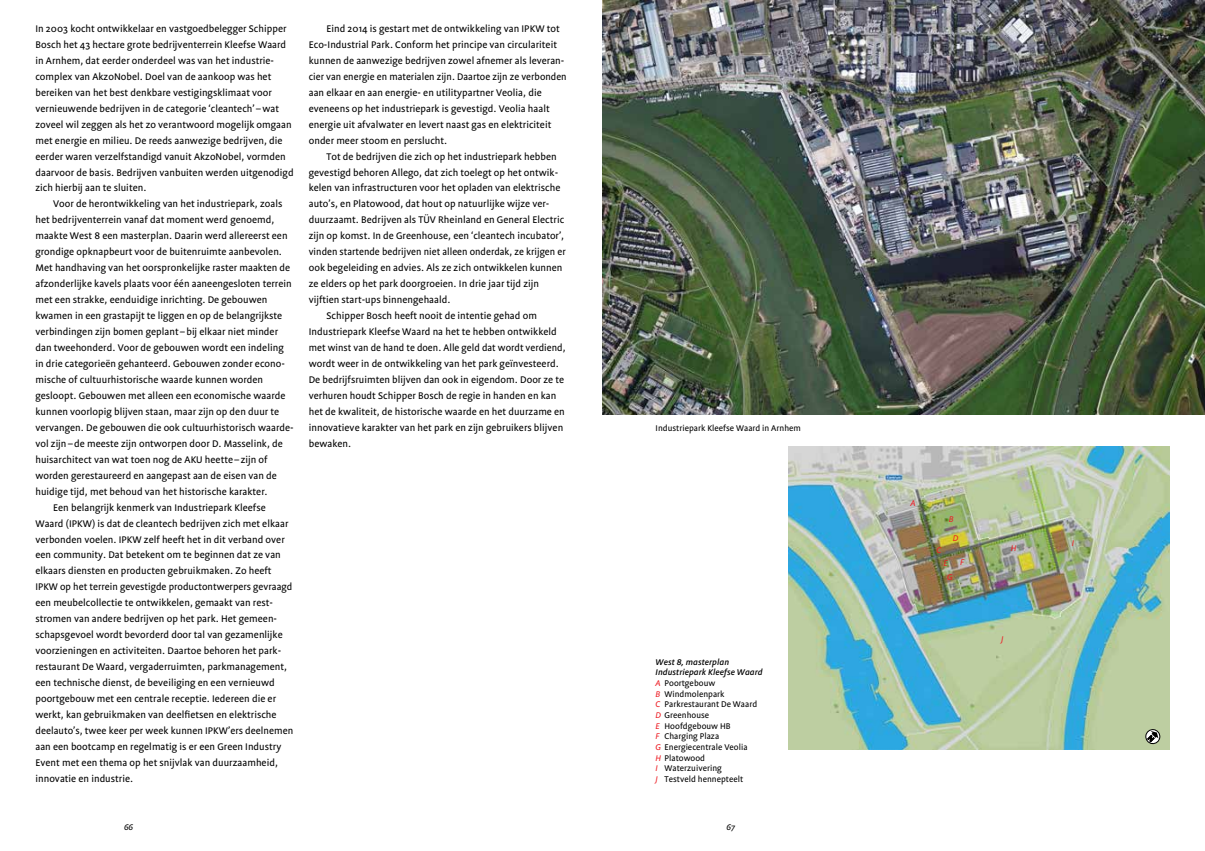
<style>
.page{position:relative;width:1205px;height:851px;background:#fff}
.page>*{position:absolute;margin:0;border:0;box-sizing:border-box;transform-origin:0 0}
.t1{font:10.75px/16px "Flex Text";letter-spacing:.005em;color:#000}
.t2{font:9.25px/10.6px "Flex Text";letter-spacing:.005em;color:#000}
.t3{font:italic 500 9.25px/10.6px "Flex";letter-spacing:.005em;color:#000}
.t4{font:italic 9.25px "Flex Text";color:#ed1d24}
.t5{font:italic 9.12px "Flex Text";color:#000}
.s1{font-style:italic;color:#ed1d24}
</style>
<div class="page">
<img style="left:602px;top:0;width:603px;height:415px">
<img style="left:788px;top:446px;width:381px;height:303px">
<svg style="left:1145px;top:729px;width:15px;height:14px"></svg>
<p class="t1" style="left:35px;top:21px;width:260px">In 2003 kocht ontwikkelaar en vastgoedbelegger Schipper Bosch het 43 hectare grote bedrijventerrein Kleefse Waard in Arnhem, dat eerder onderdeel was van het industrie&shy;complex van AkzoNobel. Doel van de aankoop was het bereiken van het best denkbare vestigingsklimaat voor vernieuwende bedrijven in de categorie ‘cleantech’ – wat zoveel wil zeggen als het zo verantwoord mogelijk omgaan met energie en milieu. De reeds aanwezige bedrijven, die eerder waren verzelfstandigd vanuit AkzoNobel, vormden daarvoor de basis. Bedrijven vanbuiten werden uitgenodigd zich hierbij aan te sluiten.</p>
<p class="t1" style="left:53px;top:196px;width:231px">Voor de herontwikkeling van het industriepark, zoals</p>
<p class="t1" style="left:35px;top:212px;width:240px">het bedrijventerrein vanaf dat moment werd genoemd,</p>
<p class="t1" style="left:35px;top:228px;width:254px">maakte West 8 een masterplan. Daarin werd allereerst een</p>
<p class="t1" style="left:35px;top:244px;width:248px">grondige opknapbeurt voor de buitenruimte aanbevolen.</p>
<p class="t1" style="left:35px;top:260px;width:256px">Met handhaving van het oorspronkelijke raster maakten de</p>
<p class="t1" style="left:35px;top:276px;width:258px">afzonderlijke kavels plaats voor één aaneengesloten terrein</p>
<p class="t1" style="left:35px;top:292px;width:234px">met een strakke, eenduidige inrichting. De gebouwen</p>
<p class="t1" style="left:35px;top:308px;width:248px">kwamen in een grastapijt te liggen en op de belangrijkste</p>
<p class="t1" style="left:35px;top:324px;width:244px">verbindingen zijn bomen geplant – bij elkaar niet minder</p>
<p class="t1" style="left:35px;top:339px;width:250px">dan tweehonderd. Voor de gebouwen wordt een indeling</p>
<p class="t1" style="left:35px;top:355px;width:251px">in drie categorieën gehanteerd. Gebouwen zonder econo-</p>
<p class="t1" style="left:35px;top:371px;width:229px">mische of cultuurhistorische waarde kunnen worden</p>
<p class="t1" style="left:35px;top:387px;width:252px">gesloopt. Gebouwen met alleen een economische waarde</p>
<p class="t1" style="left:35px;top:403px;width:245px">kunnen voorlopig blijven staan, maar zijn op den duur te</p>
<p class="t1" style="left:35px;top:419px;width:260px">vervangen. De gebouwen die ook cultuurhistorisch waarde-</p>
<p class="t1" style="left:35px;top:435px;width:249px">vol zijn – de meeste zijn ontworpen door D. Masselink, de</p>
<p class="t1" style="left:35px;top:451px;width:234px">huisarchitect van wat toen nog de AKU heette – zijn of</p>
<p class="t1" style="left:35px;top:467px;width:243px">worden gerestaureerd en aangepast aan de eisen van de</p>
<p class="t1" style="left:35px;top:483px;width:234px">huidige tijd, met behoud van het historische karakter.</p>
<p class="t1" style="left:53px;top:499px;width:214px">Een belangrijk kenmerk van Industriepark Kleefse</p>
<p class="t1" style="left:35px;top:515px;width:254px">Waard (IPKW) is dat de cleantech bedrijven zich met elkaar</p>
<p class="t1" style="left:35px;top:531px;width:251px">verbonden voelen. IPKW zelf heeft het in dit verband over</p>
<p class="t1" style="left:35px;top:547px;width:247px">een community. Dat betekent om te beginnen dat ze van</p>
<p class="t1" style="left:35px;top:563px;width:238px">elkaars diensten en producten gebruikmaken. Zo heeft</p>
<p class="t1" style="left:35px;top:579px;width:258px">IPKW op het terrein gevestigde productontwerpers gevraagd</p>
<p class="t1" style="left:35px;top:595px;width:239px">een meubelcollectie te ontwikkelen, gemaakt van rest-</p>
<p class="t1" style="left:35px;top:611px;width:243px">stromen van andere bedrijven op het park. Het gemeen-</p>
<p class="t1" style="left:35px;top:626px;width:249px">schapsgevoel wordt bevorderd door tal van gezamenlijke</p>
<p class="t1" style="left:35px;top:642px;width:247px">voorzieningen en activiteiten. Daartoe behoren het park-</p>
<p class="t1" style="left:35px;top:658px;width:253px">restaurant De Waard, vergaderruimten, parkmanagement,</p>
<p class="t1" style="left:35px;top:674px;width:241px">een technische dienst, de beveiliging en een vernieuwd</p>
<p class="t1" style="left:35px;top:690px;width:242px">poortgebouw met een centrale receptie. Iedereen die er</p>
<p class="t1" style="left:35px;top:706px;width:243px">werkt, kan gebruikmaken van deelfietsen en elektrische</p>
<p class="t1" style="left:35px;top:722px;width:259px">deelauto’s, twee keer per week kunnen IPKW’ers deelnemen</p>
<p class="t1" style="left:35px;top:738px;width:248px">aan een bootcamp en regelmatig is er een Green Industry</p>
<p class="t1" style="left:35px;top:754px;width:244px">Event met een thema op het snijvlak van duurzaamheid,</p>
<p class="t1" style="left:35px;top:770px;width:99px">innovatie en industrie.</p>
<p class="t1" style="left:309px;top:21px;width:259px;text-indent:18px">Eind 2014 is gestart met de ontwikkeling van IPKW tot Eco-Industrial Park. Conform het principe van circulariteit kunnen de aanwezige bedrijven zowel afnemer als leveran&shy;cier van energie en materialen zijn. Daartoe zijn ze verbonden aan elkaar en aan energie- en utilitypartner Veolia, die eveneens op het industriepark is gevestigd. Veolia haalt energie uit afvalwater en levert naast gas en elektriciteit onder meer stoom en perslucht.</p>
<p class="t1" style="left:326px;top:148px;width:232px">Tot de bedrijven die zich op het industriepark hebben</p>
<p class="t1" style="left:309px;top:164px;width:251px">gevestigd behoren Allego, dat zich toelegt op het ontwik-</p>
<p class="t1" style="left:309px;top:180px;width:253px">kelen van infrastructuren voor het opladen van elektrische</p>
<p class="t1" style="left:309px;top:196px;width:242px">auto’s, en Platowood, dat hout op natuurlijke wijze ver-</p>
<p class="t1" style="left:309px;top:212px;width:257px">duurzaamt. Bedrijven als TÜV Rheinland en General Electric</p>
<p class="t1" style="left:309px;top:228px;width:257px">zijn op komst. In de Greenhouse, een ‘cleantech incubator’,</p>
<p class="t1" style="left:309px;top:244px;width:258px">vinden startende bedrijven niet alleen onderdak, ze krijgen er</p>
<p class="t1" style="left:309px;top:260px;width:255px">ook begeleiding en advies. Als ze zich ontwikkelen kunnen</p>
<p class="t1" style="left:309px;top:276px;width:232px">ze elders op het park doorgroeien. In drie jaar tijd zijn</p>
<p class="t1" style="left:309px;top:292px;width:143px">vijftien start-ups binnengehaald.</p>
<p class="t1" style="left:326px;top:308px;width:212px">Schipper Bosch heeft nooit de intentie gehad om</p>
<p class="t1" style="left:309px;top:324px;width:249px">Industriepark Kleefse Waard na het te hebben ontwikkeld</p>
<p class="t1" style="left:309px;top:339px;width:258px">met winst van de hand te doen. Alle geld dat wordt verdiend,</p>
<p class="t1" style="left:309px;top:355px;width:252px">wordt weer in de ontwikkeling van het park geïnvesteerd.</p>
<p class="t1" style="left:309px;top:371px;width:257px">De bedrijfsruimten blijven dan ook in eigendom. Door ze te</p>
<p class="t1" style="left:309px;top:387px;width:249px">verhuren houdt Schipper Bosch de regie in handen en kan</p>
<p class="t1" style="left:309px;top:403px;width:258px">het de kwaliteit, de historische waarde en het duurzame en</p>
<p class="t1" style="left:309px;top:419px;width:256px">innovatieve karakter van het park en zijn gebruikers blijven</p>
<p class="t1" style="left:309px;top:435px;width:44px">bewaken.</p>
<p class="t2" style="left:656px;top:422px;width:147px">Industriepark Kleefse Waard in Arnhem</p>
<p class="t3" style="left:656px;top:656px;width:108px">West 8, masterplan<br>Industriepark Kleefse Waard</p>
<p class="t2" style="left:656px;top:677px;width:103px"><span class="s1">A</span> Poortgebouw<br><span class="s1">B</span> Windmolenpark<br><span class="s1">C</span> Parkrestaurant De Waard<br><span class="s1">D</span> Greenhouse<br><span class="s1">E</span> Hoofdgebouw HB<br><span class="s1">F</span> Charging Plaza<br><span class="s1">G</span> Energiecentrale Veolia<br><span class="s1">H</span> Platowood<br><span class="s1">I</span> Waterzuivering<br><span class="s1">J</span> Testveld hennepteelt</p>
<p class="t5" style="left:124px;top:821px;width:11px">66</p>
<p class="t5" style="left:726px;top:821px;width:10px">67</p>
<p class="t4" style="left:910px;top:497px;width:7px">A</p>
<p class="t4" style="left:949px;top:514px;width:6px">B</p>
<p class="t4" style="left:936px;top:544px;width:6px">C</p>
<p class="t4" style="left:953px;top:533px;width:7px">D</p>
<p class="t4" style="left:943px;top:558px;width:6px">E</p>
<p class="t4" style="left:947px;top:572px;width:7px">G</p>
<p class="t4" style="left:960px;top:557px;width:5px">F</p>
<p class="t4" style="left:1011px;top:542px;width:7px">H</p>
<p class="t4" style="left:1001px;top:634px;width:4px">J</p>
<p class="t4" style="left:1072px;top:538px;width:4px">I</p>
</div>
